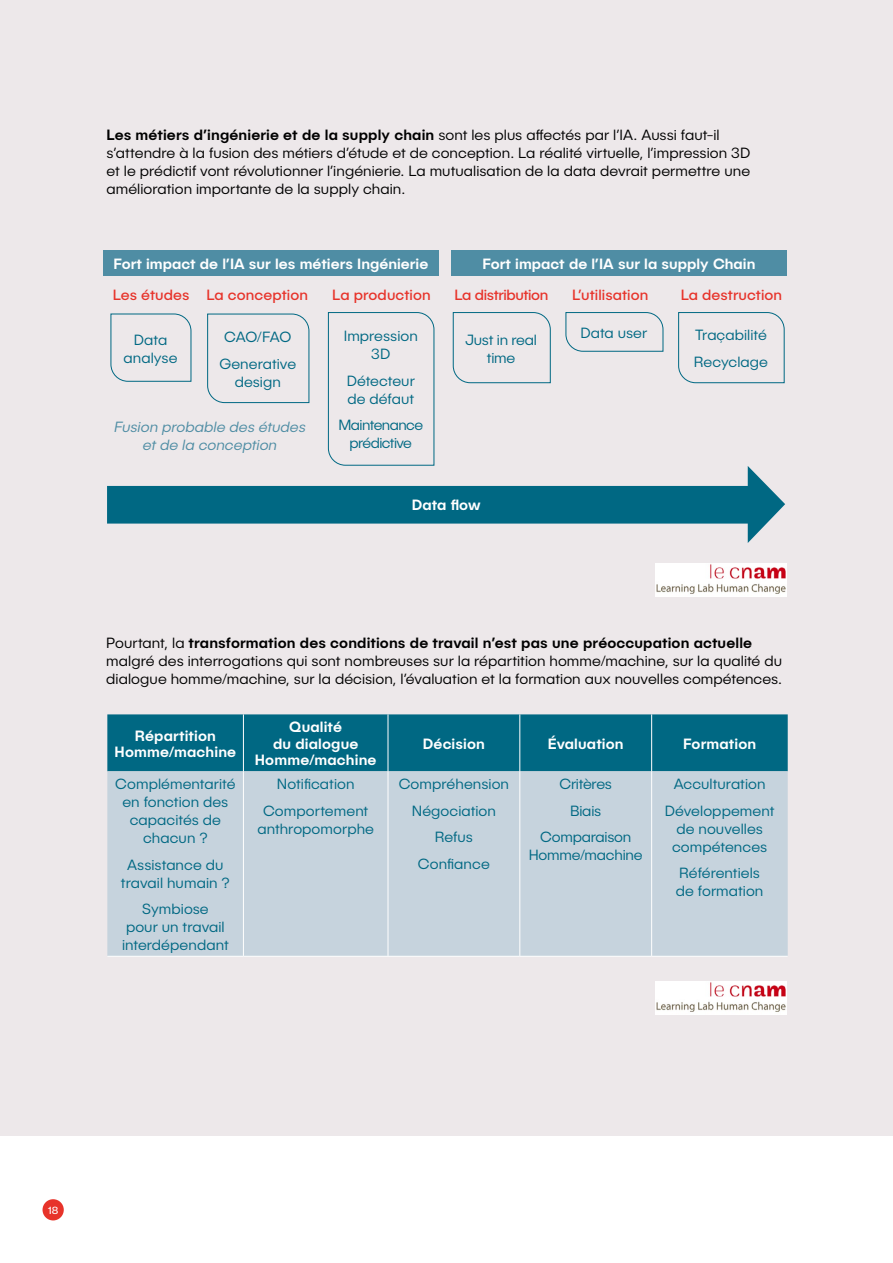
<style>
.page{position:relative;width:893px;height:1263px;background:#fff}
.page>*{position:absolute;margin:0;border:0;box-sizing:border-box;transform-origin:0 0}
.t1{font:300 15px/18px "Publica Sans";letter-spacing:.005em;color:#000}
.t2{font:300 15px/18px "Publica Sans";letter-spacing:.005em;color:#006883;text-align:center}
.t3{font:500 15px/16.5px "Publica Sans";color:#fff;text-align:center}
.t4{font:15px "Publica Sans";letter-spacing:.005em;color:#e7332a}
.t5{font:300 15px/26.5px "Publica Sans";letter-spacing:-.015em;color:#006883;text-align:center}
.t6{font:italic 300 15px/18px "Publica Sans";letter-spacing:.005em;color:#4f8da4;text-align:center}
.t7{font:300 15px/18px "Publica Sans";letter-spacing:-.035em;color:#006883;text-align:center}
.t8{font:15px "Publica Sans";letter-spacing:-.025em;color:#e7332a}
.t9{font:10.5px "Publica Sans";color:#fff}
.s1{font-weight:500}
</style>
<div class="page">
<div style="left:43px;top:1199px;width:21px;height:21px;background:#e7332a;border-radius:50%"></div>
<hr style="left:892px;top:527px;width:1px;height:736px;background:#002b3a">
<div style="left:0;top:0;width:893px;height:1135px;background:#ede8ea"></div>
<svg style="left:110px;top:313px;width:82px;height:69px"></svg>
<svg style="left:207px;top:313px;width:103px;height:90px"></svg>
<svg style="left:328px;top:312px;width:107px;height:154px"></svg>
<svg style="left:452px;top:312px;width:99px;height:71px"></svg>
<svg style="left:565px;top:312px;width:99px;height:40px"></svg>
<svg style="left:678px;top:312px;width:107px;height:71px"></svg>
<div style="left:103px;top:251px;width:336px;height:25px;background:#4f8da4"></div>
<div style="left:451px;top:251px;width:336px;height:25px;background:#4f8da4"></div>
<svg style="left:107px;top:466px;width:678px;height:77px"></svg>
<div style="left:107px;top:714px;width:681px;height:57px;background:#006883"></div>
<div style="left:107px;top:771px;width:681px;height:185px;background:#c6d3dd"></div>
<hr style="left:107px;top:956px;width:136px;height:1px;background:#fff">
<hr style="left:243px;top:956px;width:145px;height:1px;background:#fff">
<hr style="left:388px;top:956px;width:132px;height:1px;background:#fff">
<hr style="left:520px;top:956px;width:132px;height:1px;background:#fff">
<hr style="left:652px;top:956px;width:136px;height:1px;background:#fff">
<hr style="left:243px;top:714px;width:1px;height:57px;background:#fff">
<hr style="left:388px;top:714px;width:1px;height:57px;background:#fff">
<hr style="left:519px;top:714px;width:1px;height:57px;background:#fff">
<hr style="left:651px;top:714px;width:1px;height:57px;background:#fff">
<hr style="left:243px;top:771px;width:1px;height:185px;background:#fff">
<hr style="left:388px;top:771px;width:1px;height:185px;background:#fff">
<hr style="left:519px;top:771px;width:1px;height:185px;background:#fff">
<hr style="left:651px;top:771px;width:1px;height:185px;background:#fff">
<img style="left:655px;top:981px;width:132px;height:33px">
<img style="left:655px;top:563px;width:132px;height:33px">
<p class="t1" style="left:106px;top:125px;width:645px"><span class="s1">Les métiers d’ingénierie et de la supply chain</span> sont les plus affectés par l’IA. Aussi faut-il s’attendre à la fusion des métiers d’étude et de conception. La réalité virtuelle, l’impression 3D et le prédictif vont révolutionner l’ingénierie. La mutualisation de la data devrait permettre une amélioration importante de la supply chain.</p>
<p class="t3" style="left:113px;top:255px;width:316px">Fort impact de l’IA sur les métiers Ingénierie</p>
<p class="t3" style="left:482px;top:255px;width:274px">Fort impact de l’IA sur la supply Chain</p>
<p class="t4" style="left:113px;top:286px;width:197px">Les études La conception</p>
<p class="t4" style="left:332px;top:286px;width:100px">La production</p>
<p class="t8" style="left:455px;top:286px;width:95px">La distribution</p>
<p class="t4" style="left:572px;top:286px;width:78px">L’utilisation</p>
<p class="t4" style="left:681px;top:286px;width:103px">La destruction</p>
<p class="t2" style="left:124px;top:330px;width:55px">Data analyse</p>
<p class="t2" style="left:219px;top:323px;width:78px;line-height:26.5px">CAO/FAO<br>Generative</p>
<p class="t2" style="left:235px;top:372px;width:48px">design</p>
<p class="t6" style="left:114px;top:417px;width:193px">Fusion probable des études et de la conception</p>
<p class="t2" style="left:344px;top:327px;width:76px">Impression<br>3D</p>
<p class="t2" style="left:347px;top:371px;width:70px;text-align:left">Détecteur de défaut</p>
<p class="t7" style="left:338px;top:416px;width:86px">Maintenance prédictive</p>
<p class="t5" style="left:465px;top:330px;width:73px;line-height:18px">Just in real time</p>
<p class="t3" style="left:412px;top:496px;width:70px">Data flow</p>
<p class="t2" style="left:580px;top:323px;width:68px">Data user</p>
<p class="t2" style="left:694px;top:322px;width:76px;line-height:26.5px;text-align:left">Traçabilité<br>Recyclage</p>
<p class="t1" style="left:106px;top:633px;width:677px">Pourtant, la <span class="s1">transformation des conditions de travail n’est pas une préoccupation actuelle </span>malgré des interrogations qui sont nombreuses sur la répartition homme/machine, sur la qualité du dialogue homme/machine, sur la décision, l’évaluation et la formation aux nouvelles compétences.</p>
<p class="t3" style="left:115px;top:727px;width:123px">Répartition<br>Homme/machine</p>
<p class="t3" style="left:255px;top:718px;width:123px">Qualité<br>du dialogue<br>Homme/machine</p>
<p class="t2" style="left:115px;top:775px;width:122px">Complémentarité en fonction des capacités de chacun ?</p>
<p class="t2" style="left:121px;top:855px;width:110px">Assistance du travail humain ?</p>
<p class="t2" style="left:122px;top:900px;width:108px">Symbiose<br>pour un travail interdépendant</p>
<p class="t2" style="left:263px;top:770px;width:107px;line-height:26.5px">Notification<br>Comportement</p>
<p class="t2" style="left:257px;top:819px;width:118px">anthropomorphe</p>
<p class="t3" style="left:423px;top:735px;width:64px">Décision</p>
<p class="t3" style="left:548px;top:735px;width:77px">Évaluation</p>
<p class="t3" style="left:683px;top:735px;width:75px">Formation</p>
<p class="t2" style="left:399px;top:770px;width:112px;line-height:26.5px">Compréhension<br>Négociation<br>Refus<br>Confiance</p>
<p class="t5" style="left:540px;top:770px;width:93px">Critères<br>Biais<br>Comparaison</p>
<p class="t5" style="left:529px;top:841px;width:115px">Homme/machine</p>
<p class="t2" style="left:665px;top:770px;width:111px;line-height:26.5px">Acculturation<br>Développement</p>
<p class="t2" style="left:672px;top:819px;width:97px;text-align:left">de nouvelles compétences</p>
<p class="t2" style="left:676px;top:864px;width:89px;text-align:left">Référentiels de formation</p>
<p class="t9" style="left:48px;top:1204px;width:12px">18</p>
</div>
